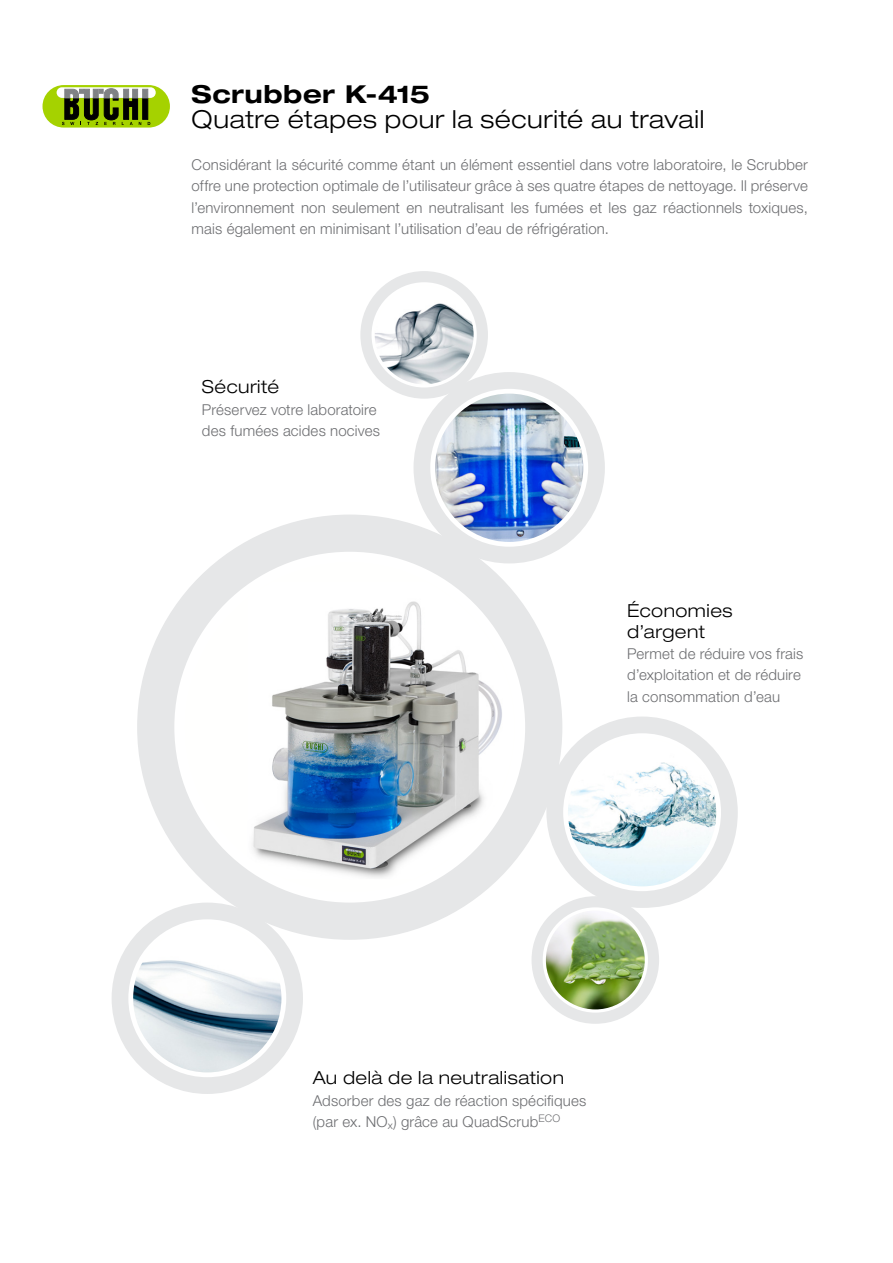
<style>
.page{position:relative;width:893px;height:1263px;background:#fff}
.page>*{position:absolute;margin:0;border:0;box-sizing:border-box;transform-origin:0 0}
.FR_Cover_Subline{font:300 expanded 24.75px "Helvetica Neue LT Std";letter-spacing:.025em;color:#000}
.FR_Cover_Headline{font:700 expanded 24.75px "Helvetica Neue LT Std";letter-spacing:.02em;color:#000}
.FR_Title{font:300 expanded 18px/21.3px "Helvetica Neue LT Std";letter-spacing:.025em;color:#000}
.FR_Body_text_justifi{font:300 15px/21.3px "Helvetica Neue LT Std";letter-spacing:.01em;color:#6d6e71;text-align:justify}
.FR_Body_text_left{font:300 15px/21.3px "Helvetica Neue LT Std";letter-spacing:.01em;color:#6d6e71}
</style>
<div class="page">
<div style="left:43px;top:85px;width:127px;height:43px;background:#a5d200;border-radius:21px"></div>
<div style="left:143px;top:89px;width:5px;height:30px;background:#000;border:1px solid #000"></div>
<svg style="left:57px;top:87px;width:99px;height:11px"></svg>
<div style="left:143px;top:89px;width:5px;height:9px;background:#808285"></div>
<svg style="left:62px;top:89px;width:79px;height:36px"></svg>
<div style="left:137px;top:514px;width:425px;height:426px;background:#e6e7e8;border-radius:50%"></div>
<div style="left:174px;top:552px;width:351px;height:350px;background:#fff;border-radius:50%"></div>
<img style="left:247px;top:581px;width:267px;height:298px">
<div style="left:414px;top:372px;width:191px;height:191px;background:#e6e7e8;border-radius:50%"></div>
<div style="left:430px;top:389px;width:158px;height:158px;background:#fff;border-radius:50%"></div>
<img style="left:435px;top:394px;width:148px;height:148px;border-radius:74px">
<div style="left:112px;top:902px;width:191px;height:192px;background:#e6e7e8;border-radius:50%"></div>
<div style="left:128px;top:919px;width:158px;height:158px;background:#fff;border-radius:50%"></div>
<img style="left:133px;top:924px;width:148px;height:148px;border-radius:74px">
<div style="left:360px;top:271px;width:128px;height:128px;background:#e6e7e8;border-radius:50%"></div>
<div style="left:372px;top:282px;width:105px;height:105px;background:#fff;border-radius:50%"></div>
<img style="left:375px;top:285px;width:99px;height:99px;border-radius:49px">
<div style="left:531px;top:896px;width:128px;height:128px;background:#e6e7e8;border-radius:50%"></div>
<svg style="left:543px;top:907px;width:105px;height:106px"></svg>
<img style="left:546px;top:910px;width:99px;height:99px;border-radius:49px">
<div style="left:546px;top:716px;width:192px;height:192px;background:#e6e7e8;border-radius:50%"></div>
<div style="left:563px;top:733px;width:158px;height:158px;background:#fff;border-radius:50%"></div>
<img style="left:568px;top:738px;width:148px;height:148px;border-radius:74px">
<p class="FR_Cover_Headline" style="left:192px;top:78px;width:240px">Scrubber K-415</p>
<p class="FR_Cover_Subline" style="left:192px;top:104px;width:514px">Quatre étapes pour la sécurité au travail</p>
<p class="FR_Body_text_justifi" style="left:192px;top:154px;width:618px">Considérant la sécurité comme étant un élément essentiel dans votre laboratoire, le Scrubber offre une protection optimale de l’utilisateur grâce à ses quatre étapes de nettoyage. Il préserve l’environnement non seulement en neutralisant les fumées et les gaz réactionnels toxiques, mais également en minimisant l’utilisation d’eau de réfrigération.</p>
<p class="FR_Title" style="left:202px;top:376px;width:79px">Sécurité</p>
<p class="FR_Body_text_left" style="left:202px;top:398px;width:176px">Préservez votre laboratoire</p>
<p class="FR_Body_text_left" style="left:202px;top:420px;width:180px">des fumées acides nocives</p>
<p class="FR_Title" style="left:627px;top:599px;width:107px">Économies d’argent</p>
<p class="FR_Body_text_left" style="left:627px;top:643px;width:178px">Permet de réduire vos frais</p>
<p class="FR_Body_text_left" style="left:627px;top:664px;width:175px">d’exploitation et de réduire la consommation d’eau</p>
<p class="FR_Title" style="left:313px;top:1067px;width:253px">Au delà de la neutralisation</p>
<p class="FR_Body_text_left" style="left:313px;top:1089px;width:275px">Adsorber des gaz de réaction spécifiques (par ex. NO<sub>x</sub>) grâce au QuadScrub<sup>ECO</sup></p>
</div>
